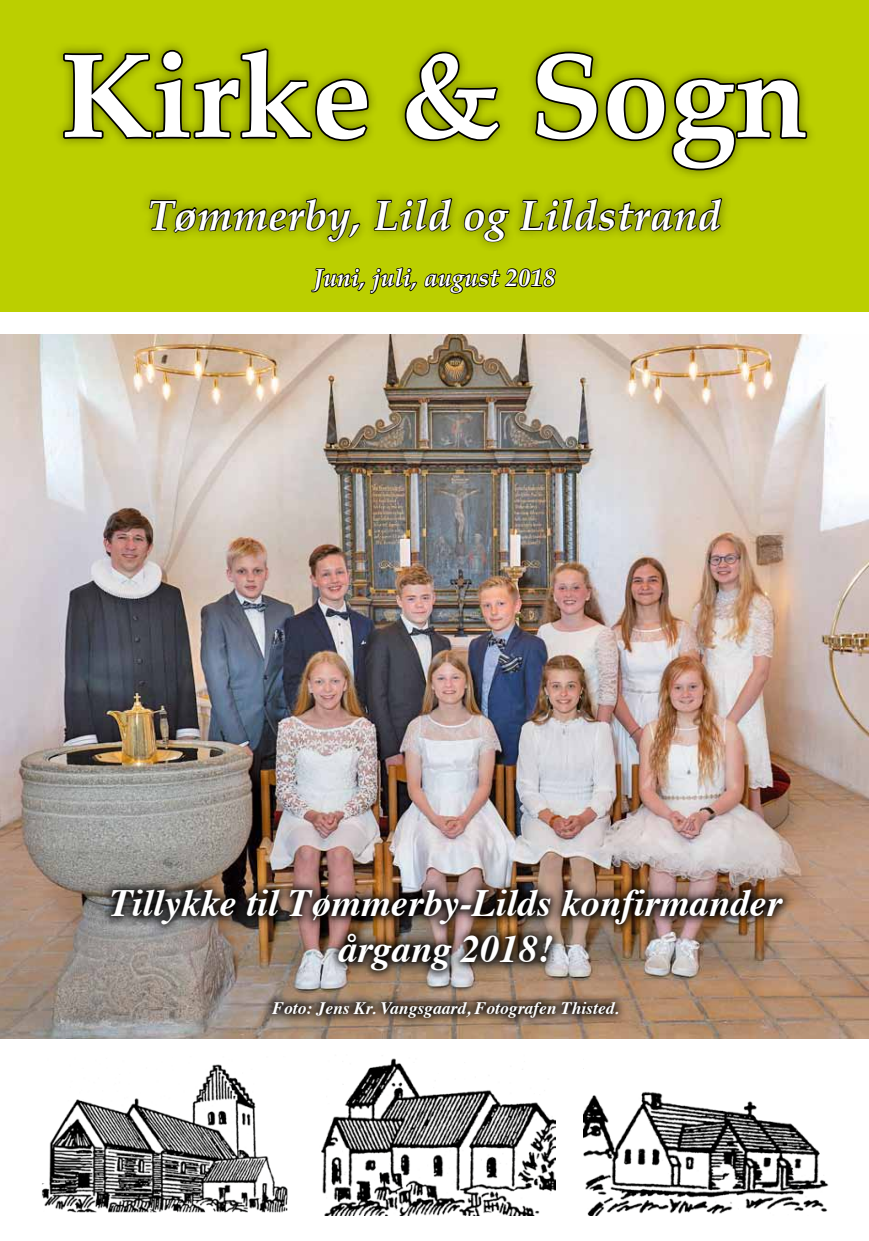
<style>
.page{position:relative;width:869px;height:1241px;background:#fff}
.page>*{position:absolute;margin:0;border:0;box-sizing:border-box;transform-origin:0 0}
.t1{font:700 119px "Palatino Linotype";color:#fff}
.t2{font:italic 700 42px "Palatino Linotype";letter-spacing:.01em;color:#fff}
.t3{font:italic 700 38.5px/46.2px "Times";color:#fff;text-align:center}
.t4{font:italic 700 24.5px "Palatino Linotype";letter-spacing:.01em;color:#fff}
.t5{font:italic 700 17.5px "Times";color:#fff}
</style>
<div class="page">
<div style="left:0;top:0;width:868px;height:311px;background:#bbcf00"></div>
<img style="left:321px;top:1058px;width:234px;height:157px">
<img style="left:41px;top:1064px;width:247px;height:149px">
<img style="left:583px;top:1068px;width:245px;height:147px">
<svg style="left:61px;top:43px;width:749px;height:292px"></svg>
<img style="left:0;top:335px;width:868px;height:703px">
<img style="left:101px;top:878px;width:691px;height:102px">
<svg style="left:262px;top:991px;width:365px;height:36px;background:#7c6654"></svg>
<h1 class="t1" style="left:61px;top:12px;width:748px">Kirke &amp; Sogn</h1>
<p class="t2" style="left:148px;top:185px;width:574px">Tømmerby, Lild og Lildstrand</p>
<p class="t4" style="left:313px;top:260px;width:243px">Juni, juli, august 2018</p>
<p class="t3" style="left:110px;top:876px;width:673px">Tillykke til Tømmerby-Lilds konfirmander årgang 2018!</p>
<p class="t5" style="left:272px;top:991px;width:348px">Foto: Jens Kr. Vangsgaard, Fotografen Thisted.</p>
</div>
